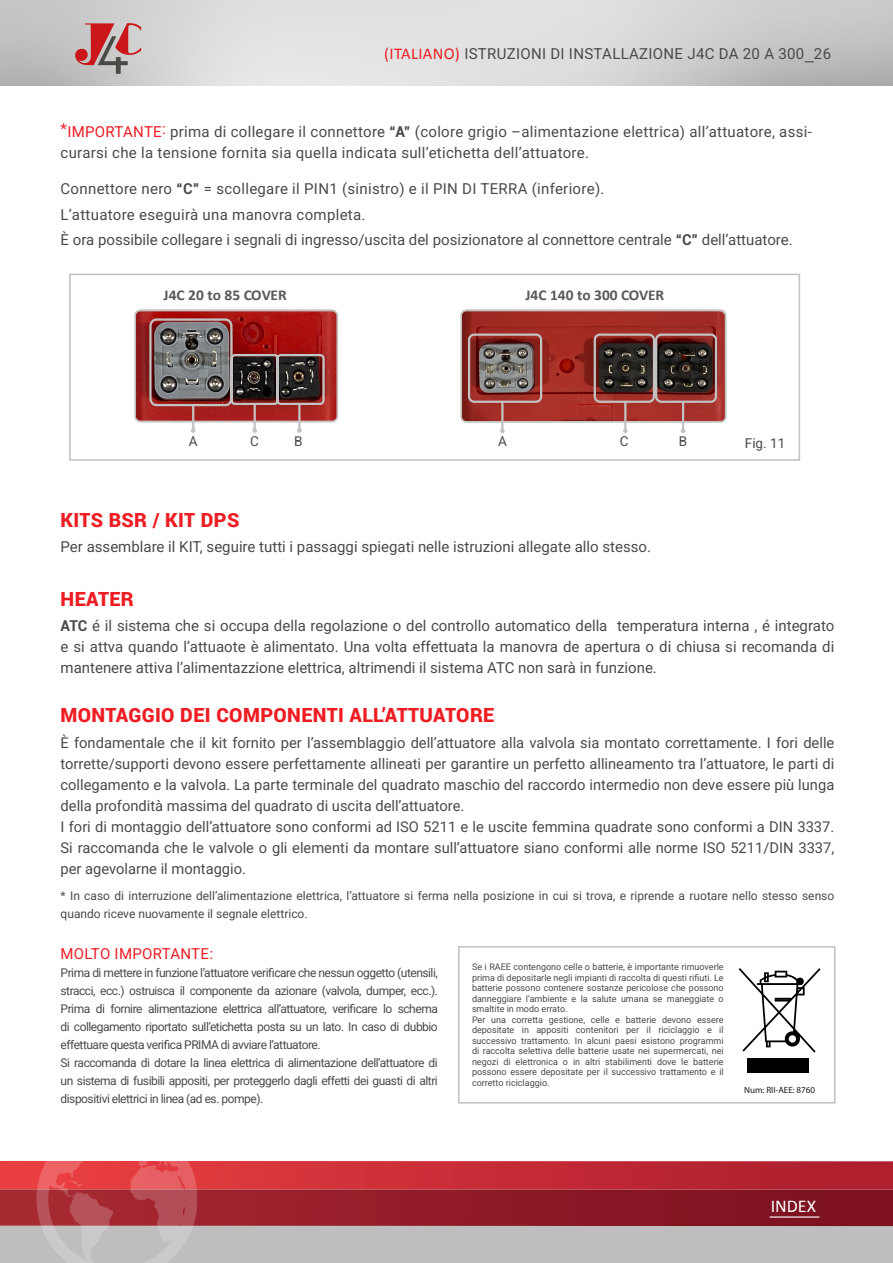
<style>
.page{position:relative;width:893px;height:1263px;background:#fff}
.page>*{position:absolute;margin:0;border:0;box-sizing:border-box;transform-origin:0 0}
.t1{font:900 19.5px "Roboto";letter-spacing:.02em;color:#ee1d23}
.t2{font:18px "Calibri";color:#fff}
.parrafo_no_separacion_palabras{font:15px/21px "Roboto";letter-spacing:.02em;color:#4a4a4a}
.parrafo_no_separacion_palabras-2{font:15px "Roboto";color:#4a4a4a}
.t3{font:700 15px "Calibri";color:#595959}
.t4{font:15px "Roboto";letter-spacing:.02em;color:#ee1d23}
.parrafo_no_separacion_palabras-3{font:14.7px/21px "Roboto";color:#4a4a4a;text-align:justify}
.parrafo_no_separacion_palabras-4{font:13.5px "Roboto";color:#4a4a4a}
.parrafo_no_separacion_palabras-5{font:12px/18px "Roboto";color:#4a4a4a;text-align:justify}
.parrafo_no_separacion_palabras-6{font:9px/10.5px "Roboto";color:#4a4a4a;text-align:justify}
.t5{font:9px "Myriad Pro";color:#1c1c1c}
.s1{font-family:"Calibri";font-size:16.5px;color:#ee1d23}
.s2{font-family:"Calibri";font-size:18px}
.s3{color:#ee1d23}
.s4{font-weight:700}
</style>
<div class="page">
<svg style="left:0;top:1160px;width:893px;height:103px;background:#b46067"></svg>
<hr style="left:770px;top:1216px;width:49px;height:1px;background:#fff">
<svg style="left:75px;top:23px;width:66px;height:51px;background:#bf898a"></svg>
<img style="left:137px;top:310px;width:200px;height:111px">
<div style="left:69px;top:274px;width:731px;height:187px;border:2px solid #c2c2c2"></div>
<svg style="left:460px;top:309px;width:267px;height:124px;background:#91504b"></svg>
<div style="left:134px;top:310px;width:204px;height:112px;border:2px solid #c2c2c2;border-radius:5px"></div>
<hr style="left:192px;top:405px;width:2px;height:26px;background:#c2c2c2">
<svg style="left:191px;top:428px;width:5px;height:5px"></svg>
<hr style="left:254px;top:404px;width:2px;height:27px;background:#c2c2c2">
<svg style="left:252px;top:428px;width:5px;height:5px"></svg>
<hr style="left:298px;top:404px;width:3px;height:27px;background:#c2c2c2">
<svg style="left:297px;top:428px;width:5px;height:5px"></svg>
<img style="left:148px;top:317px;width:178px;height:90px">
<div style="left:458px;top:946px;width:378px;height:157px;border:2px solid #c2c2c2"></div>
<svg style="left:739px;top:968px;width:82px;height:84px"></svg>
<div style="left:747px;top:1059px;width:62px;height:14px;background:#000"></div>
<p class="parrafo_no_separacion_palabras" style="left:384px;top:42px;width:449px"><span class="s1">(ITALIANO)</span> ISTRUZIONI DI INSTALLAZIONE J4C DA 20 A 300<span class="s2">_</span>26</p>
<h2 class="parrafo_no_separacion_palabras" style="left:61px;top:121px;width:753px"><sup>*</sup><span class="s3">IMPORTANTE</span><sup>:</sup> prima di collegare il connettore <span class="s4">“A”</span> (colore grigio –alimentazione elettrica) all’attuatore, assi&shy;curarsi che la tensione fornita sia quella indicata sull’etichetta dell’attuatore.</h2>
<h2 class="parrafo_no_separacion_palabras" style="left:61px;top:178px;width:545px">Connettore nero <span class="s4">“C”</span> = scollegare il PIN1 (sinistro) e il PIN DI TERRA (inferiore).</h2>
<h2 class="parrafo_no_separacion_palabras" style="left:61px;top:203px;width:306px">L’attuatore eseguirà una manovra completa.</h2>
<h2 class="parrafo_no_separacion_palabras-2" style="left:61px;top:229px;width:734px">È ora possibile collegare i segnali di ingresso/uscita del posizionatore al connettore centrale <span class="s4">“C”</span> dell’attuatore.</h2>
<p class="t3" style="left:164px;top:286px;width:125px">J4C 20 to 85 COVER</p>
<p class="t3" style="left:525px;top:286px;width:140px">J4C 140 to 300 COVER</p>
<p class="parrafo_no_separacion_palabras-4" style="left:189px;top:432px;width:10px">A</p>
<p class="parrafo_no_separacion_palabras-4" style="left:250px;top:432px;width:10px">C</p>
<p class="parrafo_no_separacion_palabras-4" style="left:294px;top:432px;width:10px">B</p>
<p class="parrafo_no_separacion_palabras-4" style="left:498px;top:432px;width:10px">A</p>
<p class="parrafo_no_separacion_palabras-4" style="left:620px;top:432px;width:10px">C</p>
<p class="parrafo_no_separacion_palabras-4" style="left:679px;top:432px;width:10px">B</p>
<p class="parrafo_no_separacion_palabras-4" style="left:745px;top:434px;width:42px">Fig. 11</p>
<h2 class="t1" style="left:61px;top:506px;width:180px">KITS BSR / KIT DPS</h2>
<p class="parrafo_no_separacion_palabras-2" style="left:61px;top:536px;width:592px">Per assemblare il KIT, seguire tutti i passaggi spiegati nelle istruzioni allegate allo stesso.</p>
<h2 class="t1" style="left:61px;top:585px;width:75px">HEATER</h2>
<p class="parrafo_no_separacion_palabras" style="left:61px;top:615px;width:775px;text-align:justify"><span class="s4">ATC</span> é il sistema che si occupa della regolazione o del controllo automatico della temperatura interna , é integrato e si attva quando l’attuaote è alimentato. Una volta effettuata la manovra de apertura o di chiusa si recomanda di mantenere attiva l’alimentazzione elettrica, altrimendi il sistema ATC non sarà in funzione.</p>
<h2 class="t1" style="left:61px;top:702px;width:435px">MONTAGGIO DEI COMPONENTI ALL’ATTUATORE</h2>
<p class="parrafo_no_separacion_palabras-3" style="left:61px;top:731px;width:775px">È fondamentale che il kit fornito per l’assemblaggio dell’attuatore alla valvola sia montato correttamente. I fori delle torrette/supporti devono essere perfettamente allineati per garantire un perfetto allineamento tra l’attuatore, le parti di collegamento e la valvola. La parte terminale del quadrato maschio del raccordo intermedio non deve essere più lunga della profondità massima del quadrato di uscita dell’attuatore.</p>
<p class="parrafo_no_separacion_palabras-3" style="left:61px;top:815px;width:775px">I fori di montaggio dell’attuatore sono conformi ad ISO 5211 e le uscite femmina quadrate sono conformi a DIN 3337.<br>Si raccomanda che le valvole o gli elementi da montare sull’attuatore siano conformi alle norme ISO 5211/DIN 3337, per agevolarne il montaggio.</p>
<p class="parrafo_no_separacion_palabras-5" style="left:61px;top:886px;width:775px">* In caso di interruzione dell’alimentazione elettrica, l’attuatore si ferma nella posizione in cui si trova, e riprende a ruotare nello stesso senso quando riceve nuovamente il segnale elettrico.</p>
<h2 class="t4" style="left:61px;top:943px;width:154px">MOLTO IMPORTANTE:</h2>
<p class="parrafo_no_separacion_palabras-5" style="left:61px;top:963px;width:379px">Prima di mettere in funzione l’attuatore verificare che nessun oggetto (utensili, stracci, ecc.) ostruisca il componente da azionare (valvola, dumper, ecc.).<br>Prima di fornire alimentazione elettrica all’attuatore, verificare lo schema di collegamento riportato sull’etichetta posta su un lato. In caso di dubbio effettuare questa verifica PRIMA di avviare l’attuatore.</p>
<p class="parrafo_no_separacion_palabras-5" style="left:61px;top:1053px;width:379px">Si raccomanda di dotare la linea elettrica di alimentazione dell’attuatore di un sistema di fusibili appositi, per proteggerlo dagli effetti dei guasti di altri dispositivi elettrici in linea (ad es. pompe).</p>
<p class="parrafo_no_separacion_palabras-6" style="left:472px;top:961px;width:253px">Se i RAEE contengono celle o batterie, è importante rimuoverle prima di depositarle negli impianti di raccolta di questi rifiuti. Le batterie possono contenere sostanze pericolose che possono danneggiare l’ambiente e la salute umana se maneggiate o smaltite in modo errato.</p>
<p class="parrafo_no_separacion_palabras-6" style="left:472px;top:1014px;width:253px">Per una corretta gestione, celle e batterie devono essere depositate in appositi contenitori per il riciclaggio e il successivo trattamento. In alcuni paesi esistono programmi di raccolta selettiva delle batterie usate nei supermercati, nei negozi di elettronica o in altri stabilimenti dove le batterie possono essere depositate per il successivo trattamento e il corretto riciclaggio.</p>
<p class="t5" style="left:744px;top:1084px;width:72px">Num: RII-AEE: 8760</p>
<h2 class="t2" style="left:771px;top:1194px;width:47px">INDEX</h2>
</div>
